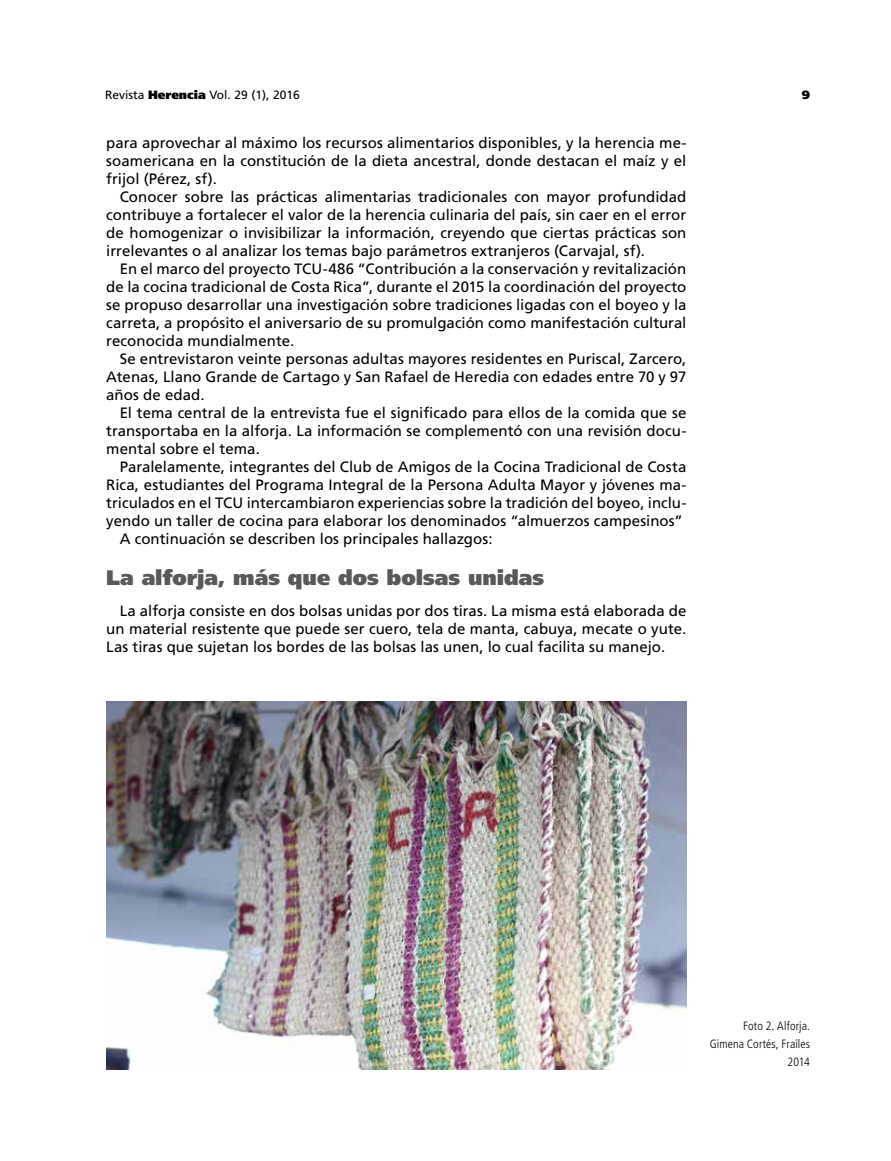
<style>
.page{position:relative;width:891px;height:1161px;background:#fff}
.page>*{position:absolute;margin:0;border:0;box-sizing:border-box;transform-origin:0 0}
.t1{font:900 21px "Frutiger";color:#58595b}
.t2{font:15px/18px "Frutiger";color:#000;text-align:justify}
.t3{font:300 condensed 12px/18px "Frutiger";letter-spacing:.01em;color:#000;text-align:right}
.t4{font:12px "Frutiger";color:#000}
.t5{font:900 12px "Frutiger";color:#000}
.s1{font-weight:900}
</style>
<div class="page">
<img style="left:106px;top:701px;width:580px;height:368px">
<p class="t4" style="left:105px;top:88px;width:196px">Revista <span class="s1">Herencia</span> Vol. 29 (1), 2016</p>
<p class="t5" style="left:802px;top:88px;width:10px">9</p>
<p class="t2" style="left:106px;top:134px;width:582px">para aprovechar al máximo los recursos alimentarios disponibles, y la herencia me&shy;soamericana en la constitución de la dieta ancestral, donde destacan el maíz y el frijol (Pérez, sf).</p>
<p class="t2" style="left:106px;top:188px;width:582px;text-indent:14px">Conocer sobre las prácticas alimentarias tradicionales con mayor profundidad contribuye a fortalecer el valor de la herencia culinaria del país, sin caer en el error de homogenizar o invisibilizar la información, creyendo que ciertas prácticas son irrelevantes o al analizar los temas bajo parámetros extranjeros (Carvajal, sf).</p>
<p class="t2" style="left:106px;top:260px;width:582px;text-indent:14px">En el marco del proyecto TCU-486 “Contribución a la conservación y revitalización de la cocina tradicional de Costa Rica”, durante el 2015 la coordinación del proyecto se propuso desarrollar una investigación sobre tradiciones ligadas con el boyeo y la carreta, a propósito el aniversario de su promulgación como manifestación cultural reconocida mundialmente.</p>
<p class="t2" style="left:106px;top:350px;width:582px;text-indent:14px">Se entrevistaron veinte personas adultas mayores residentes en Puriscal, Zarcero, Atenas, Llano Grande de Cartago y San Rafael de Heredia con edades entre 70 y 97 años de edad.</p>
<p class="t2" style="left:106px;top:404px;width:582px;text-indent:14px">El tema central de la entrevista fue el significado para ellos de la comida que se transportaba en la alforja. La información se complementó con una revisión docu&shy;mental sobre el tema.</p>
<p class="t2" style="left:120px;top:458px;width:568px">Paralelamente, integrantes del Club de Amigos de la Cocina Tradicional de Costa</p>
<p class="t2" style="left:106px;top:476px;width:582px">Rica, estudiantes del Programa Integral de la Persona Adulta Mayor y jóvenes ma-</p>
<p class="t2" style="left:106px;top:494px;width:582px">triculados en el TCU intercambiaron experiencias sobre la tradición del boyeo, inclu-</p>
<p class="t2" style="left:106px;top:512px;width:578px">yendo un taller de cocina para elaborar los denominados “almuerzos campesinos”</p>
<p class="t2" style="left:120px;top:530px;width:374px">A continuación se describen los principales hallazgos:</p>
<h1 class="t1" style="left:106px;top:565px;width:439px">La alforja, más que dos bolsas unidas</h1>
<p class="t2" style="left:106px;top:602px;width:582px;text-indent:14px">La alforja consiste en dos bolsas unidas por dos tiras. La misma está elaborada de un material resistente que puede ser cuero, tela de manta, cabuya, mecate o yute.<br>Las tiras que sujetan los bordes de las bolsas las unen, lo cual facilita su manejo.</p>
<p class="t3" style="left:710px;top:1018px;width:102px">Foto 2. Alforja.<br>Gimena Cortés, Frailes<br>2014</p>
</div>
